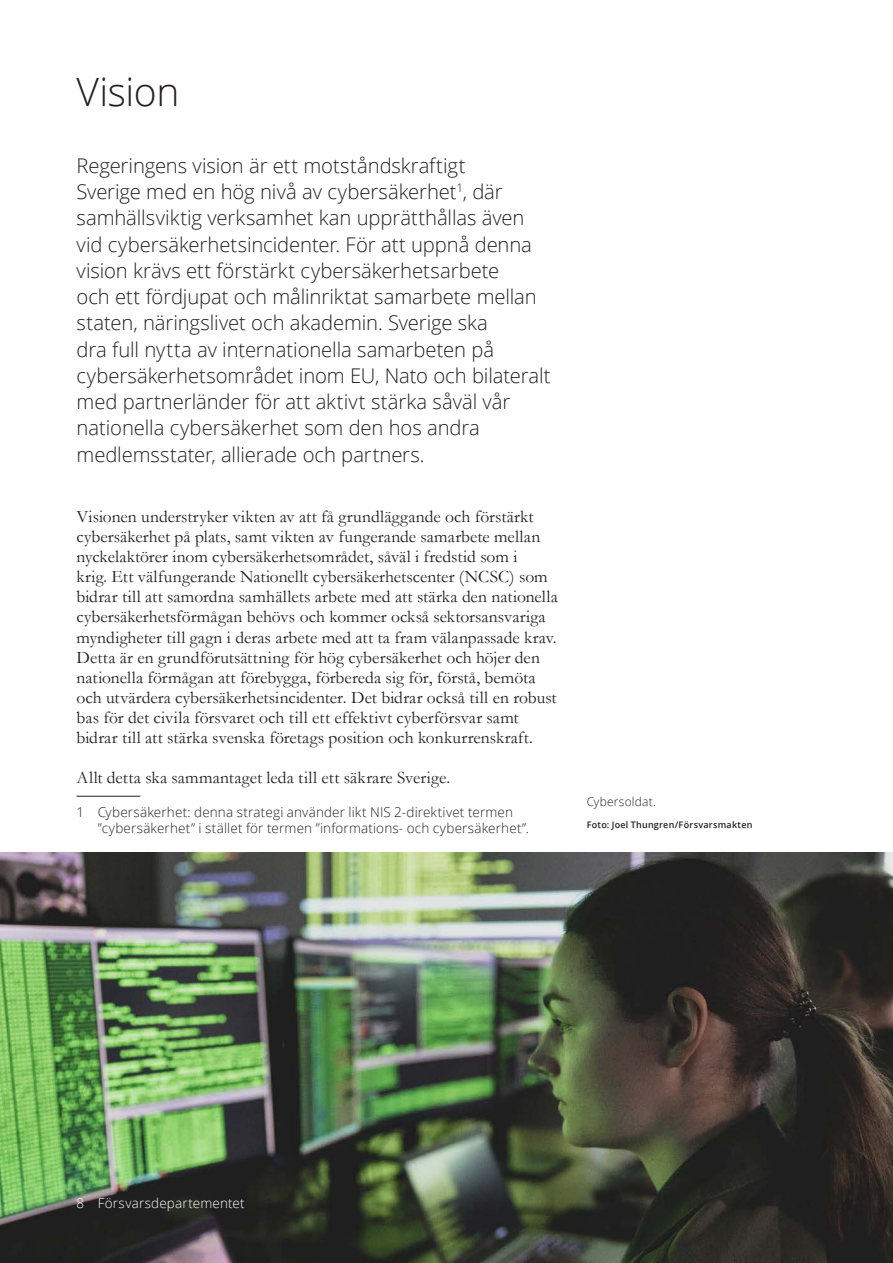
<style>
.page{position:relative;width:893px;height:1263px;background:#fff}
.page>*{position:absolute;margin:0;border:0;box-sizing:border-box;transform-origin:0 0}
.Huvudrubrik_H2{font:300 39px "Open Sans";letter-spacing:-.01em;color:#231f20}
.Ingress{font:300 20.25px/26.2px "Open Sans";letter-spacing:-.005em;color:#231f20}
.Brödtext_vänsterjusterad_P{font:17.55px/20.1px "Garamond";letter-spacing:.005em;color:#231f20}
.Fotnotstext{font:300 13.5px/16.5px "Open Sans";letter-spacing:.01em;color:#231f20}
.t1{font:300 13.5px "Open Sans";letter-spacing:.01em;color:#fff}
.Bildtext{font:300 12px "Open Sans";letter-spacing:.02em;color:#231f20}
.Fotobyline{font:600 9px "Open Sans";letter-spacing:.025em;color:#231f20}
</style>
<div class="page">
<img style="left:0;top:853px;width:893px;height:410px">
<hr style="left:77px;top:796px;width:63px;height:1px;background:#231f20">
<h2 class="Huvudrubrik_H2" style="left:77px;top:66px;width:104px">Vision</h2>
<p class="Ingress" style="left:77px;top:152px;width:476px">Regeringens vision är ett motståndskraftigt<br>Sverige med en hög nivå av cybersäkerhet<sup>1</sup>, där samhällsviktig verksamhet kan upprätthållas även vid cybersäkerhetsincidenter. För att uppnå denna vision krävs ett förstärkt cybersäkerhetsarbete<br>och ett fördjupat och målinriktat samarbete mellan staten, näringslivet och akademin. Sverige ska<br>dra full nytta av internationella samarbeten på cybersäkerhetsområdet inom EU, Nato och bilateralt med partnerländer för att aktivt stärka såväl vår nationella cybersäkerhet som den hos andra medlemsstater, allierade och partners.</p>
<p class="Brödtext_vänsterjusterad_P" style="left:77px;top:506px;width:483px">Visionen understryker vikten av att få grundläggande och förstärkt cybersäkerhet på plats, samt vikten av fungerande samarbete mellan nyckelaktörer inom cybersäkerhetsområdet, såväl i fredstid som i<br>krig. Ett välfungerande Nationellt cybersäkerhetscenter (NCSC) som bidrar till att samordna samhällets arbete med att stärka den nationella cybersäkerhetsförmågan behövs och kommer också sektorsansvariga myndigheter till gagn i deras arbete med att ta fram välanpassade krav.<br>Detta är en grundförutsättning för hög cybersäkerhet och höjer den nationella förmågan att förebygga, förbereda sig för, förstå, bemöta och utvärdera cybersäkerhetsincidenter. Det bidrar också till en robust bas för det civila försvaret och till ett effektivt cyberförsvar samt bidrar till att stärka svenska företags position och konkurrenskraft.</p>
<p class="Brödtext_vänsterjusterad_P" style="left:77px;top:767px;width:375px">Allt detta ska sammantaget leda till ett säkrare Sverige.</p>
<p class="Fotnotstext" style="left:98px;top:803px;width:433px;text-indent:-21px">1 Cybersäkerhet: denna strategi använder likt NIS 2-direktivet termen ”cybersäkerhet” i stället för termen ”informations- och cybersäkerhet”.</p>
<p class="Bildtext" style="left:587px;top:794px;width:71px">Cybersoldat.</p>
<p class="Fotobyline" style="left:587px;top:819px;width:167px">Foto: Joel Thungren/Försvarsmakten</p>
<p class="t1" style="left:77px;top:1193px;width:170px">8 Försvarsdepartementet</p>
</div>
